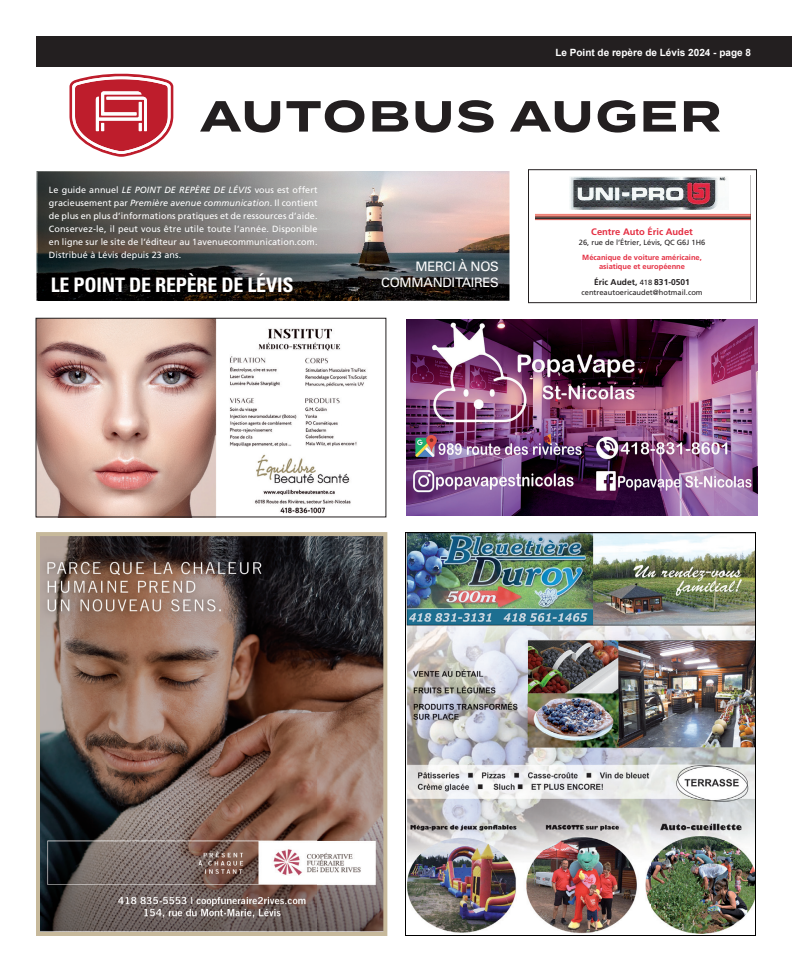
<style>
.page{position:relative;width:792px;height:972px;background:#fff}
.page>*{position:absolute;margin:0;border:0;box-sizing:border-box;transform-origin:0 0}
.t1{font:700 condensed 20px "Univers LT Std";letter-spacing:-.01em;color:#fff}
.t2{font:13px/16px "Univers LT Std";letter-spacing:-.02em;color:#fff;text-align:right}
.t3{font:700 10px "Arial";color:#fff}
.t4{font:700 9.4px "Frutiger";color:#e42d41}
.t5{font:9px/13px "Frutiger";letter-spacing:.01em;color:#fff;text-align:justify}
.t6{font:700 8.4px "Frutiger";color:#231f20}
.t7{font:7.5px "Frutiger";color:#231f20}
.t8{font:700 7.5px/8.4px "Frutiger";color:#e42d41;text-align:center}
.s1{font-style:italic}
.s2{font-weight:400;font-size:7.5px}
</style>
<div class="page">
<img style="left:41px;top:537px;width:341px;height:394px">
<div style="left:36px;top:532px;width:351px;height:404px;border:4px solid #c7b99b"></div>
<img style="left:406px;top:319px;width:351px;height:197px">
<img style="left:407px;top:534px;width:347px;height:399px">
<div style="left:405px;top:532px;width:351px;height:404px;border:1px solid #000"></div>
<img style="left:36px;top:171px;width:474px;height:130px">
<svg style="left:536px;top:176px;width:214px;height:45px"></svg>
<img style="left:38px;top:172px;width:320px;height:128px">
<div style="left:528px;top:169px;width:229px;height:134px;border:1px solid #231f20"></div>
<img style="left:37px;top:320px;width:180px;height:198px">
<div style="left:36px;top:36px;width:756px;height:31px;background:#231f20"></div>
<svg style="left:69px;top:74px;width:104px;height:83px"></svg>
<svg style="left:200px;top:101px;width:80px;height:32px"></svg>
<svg style="left:287px;top:100px;width:77px;height:33px"></svg>
<svg style="left:372px;top:101px;width:36px;height:31px"></svg>
<svg style="left:416px;top:101px;width:35px;height:32px"></svg>
<svg style="left:458px;top:100px;width:36px;height:33px"></svg>
<svg style="left:510px;top:101px;width:80px;height:32px"></svg>
<svg style="left:598px;top:100px;width:37px;height:33px"></svg>
<svg style="left:643px;top:101px;width:33px;height:31px"></svg>
<svg style="left:684px;top:101px;width:36px;height:31px"></svg>
<img style="left:227px;top:328px;width:152px;height:190px">
<div style="left:36px;top:318px;width:350px;height:199px;border:1px solid #231f20"></div>
<p class="t5" style="left:49px;top:183px;width:270px">Le guide annuel <span class="s1">LE POINT DE REPÈRE DE LÉVIS</span> vous est offert gracieusement par <span class="s1">Première avenue communication</span>. Il contient de plus en plus d’informations pratiques et de ressources d’aide.<br>Conservez-le, il peut vous être utile toute l’année. Disponible en ligne sur le site de l’éditeur au 1avenuecommunication.com.<br>Distribué à Lévis depuis 23 ans.</p>
<h1 class="t1" style="left:51px;top:272px;width:244px">LE POINT DE REPÈRE DE LÉVIS</h1>
<p class="t3" style="left:555px;top:47px;width:197px">Le Point de repère de Lévis 2024 - page 8</p>
<h2 class="t2" style="left:381px;top:259px;width:119px">MERCI À NOS<br>COMMANDITAIRES</h2>
<p class="t4" style="left:591px;top:226px;width:103px">Centre Auto Éric Audet</p>
<p class="t7" style="left:579px;top:238px;width:128px">26, rue de l’Étrier, Lévis, QC G6J 1H6</p>
<p class="t8" style="left:582px;top:253px;width:121px">Mécanique de voiture américaine, asiatique et européenne</p>
<p class="t6" style="left:594px;top:277px;width:97px">Éric Audet, <span class="s2">418</span> 831-0501</p>
<p class="t7" style="left:582px;top:288px;width:123px">centreautoericaudet@hotmail.com</p>
</div>
